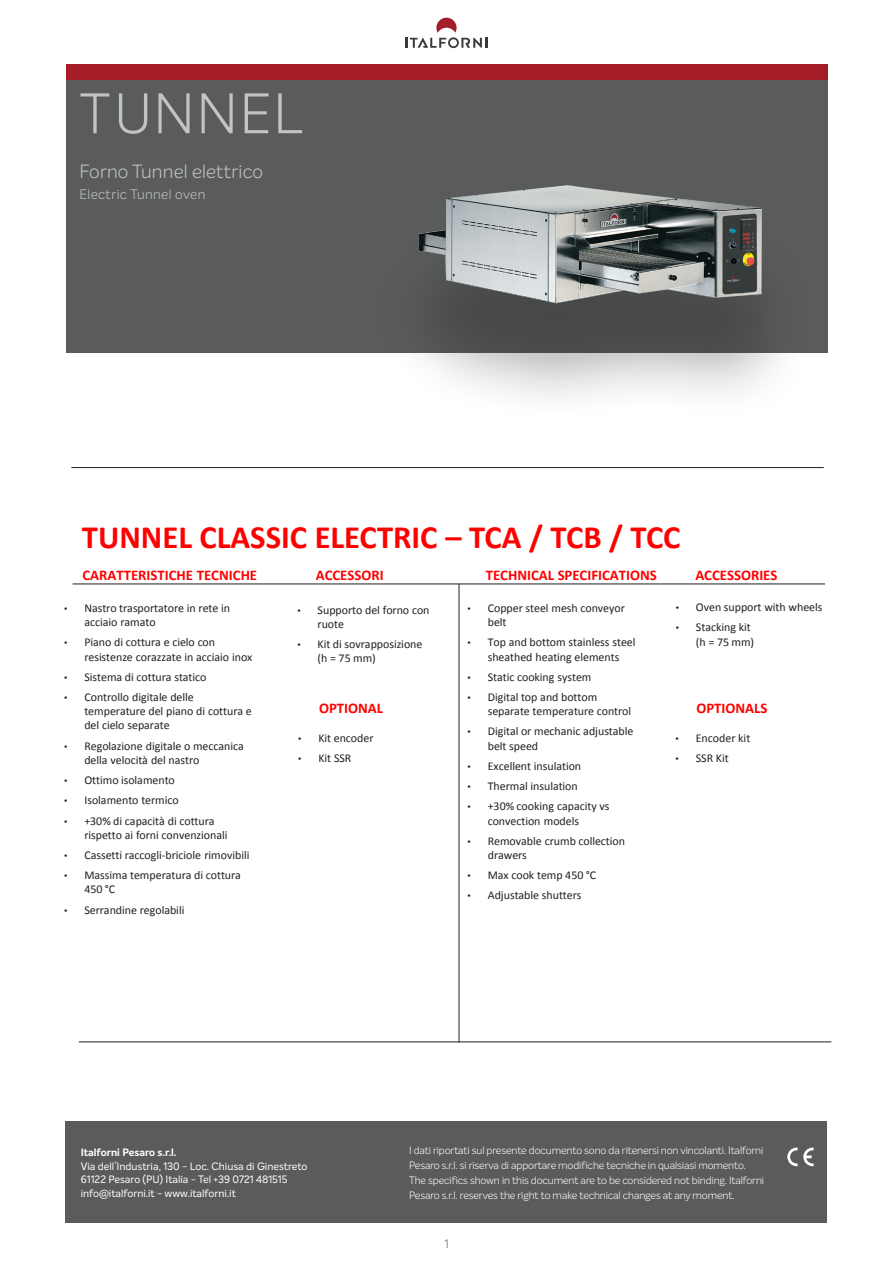
<style>
.page{position:relative;width:893px;height:1263px;background:#fff}
.page>*{position:absolute;margin:0;border:0;box-sizing:border-box;transform-origin:0 0}
.t1{font:300 55.8px "Intelo Alt";letter-spacing:.03em;color:#c2c3c6}
.t2{font:700 32.55px "Calibri";color:#f00}
.t3{font:300 18.75px "Intelo Alt";letter-spacing:.01em;color:#c2c3c6}
.t4{font:700 14.85px "Calibri";color:#f00}
.t5{font:300 13.5px "Intelo Alt";letter-spacing:.03em;color:#c2c3c6}
.t6{font:12px/14.2px "Calibri";letter-spacing:-.005em;color:#231f20}
.t7{font:300 12px "Intelo Alt";color:#69696c}
.t8{font:300 10.5px "Intelo Alt";letter-spacing:-.01em;color:#fff}
.t9{font:10.5px "Intelo Alt";color:#fff}
.t10{font:700 10.5px "Intelo Alt";color:#fff}
.s1{font-family:"Arial";font-size:9.45px}
</style>
<div class="page">
<hr style="left:73px;top:584px;width:752px;height:1px;background:#231f20">
<hr style="left:459px;top:584px;width:1px;height:459px;background:#231f20">
<hr style="left:79px;top:1042px;width:752px;height:1px;background:#231f20">
<hr style="left:71px;top:467px;width:753px;height:1px;background:#231f20">
<div style="left:66px;top:1121px;width:761px;height:102px;background:#595c5b"></div>
<svg style="left:787px;top:1147px;width:27px;height:19px"></svg>
<div style="left:66px;top:64px;width:761px;height:17px;background:#a41d29"></div>
<div style="left:66px;top:81px;width:761px;height:272px;background:#595c5b"></div>
<svg style="left:405px;top:18px;width:83px;height:30px"></svg>
<div style="left:368px;top:207px;width:443px;height:217px;background:#231f20;opacity:.33"></div>
<img style="left:390px;top:185px;width:389px;height:151px">
<p class="t1" style="left:79px;top:79px;width:225px">TUNNEL</p>
<p class="t3" style="left:79px;top:160px;width:185px">Forno Tunnel elettrico</p>
<p class="t5" style="left:79px;top:186px;width:128px">Electric Tunnel oven</p>
<p class="t2" style="left:82px;top:516px;width:600px">TUNNEL CLASSIC ELECTRIC – TCA / TCB / TCC</p>
<p class="t4" style="left:82px;top:566px;width:176px">CARATTERISTICHE TECNICHE</p>
<p class="t4" style="left:316px;top:565px;width:69px">ACCESSORI</p>
<p class="t4" style="left:486px;top:565px;width:172px">TECHNICAL SPECIFICATIONS</p>
<p class="t4" style="left:695px;top:565px;width:84px">ACCESSORIES</p>
<p class="t6" style="left:84px;top:601px;width:147px;text-indent:-20px"><span class="s1">•</span> Nastro trasportatore in rete in acciaio ramato</p>
<p class="t6" style="left:84px;top:635px;width:170px;text-indent:-20px"><span class="s1">•</span> Piano di cottura e cielo con resistenze corazzate in acciaio inox</p>
<p class="t6" style="left:64px;top:670px;width:144px"><span class="s1">•</span> Sistema di cottura statico</p>
<p class="t6" style="left:84px;top:690px;width:169px;text-indent:-20px"><span class="s1">•</span> Controllo digitale delle temperature del piano di cottura e del cielo separate</p>
<p class="t6" style="left:84px;top:739px;width:161px;text-indent:-20px"><span class="s1">•</span> Regolazione digitale o meccanica della velocità del nastro</p>
<p class="t6" style="left:64px;top:773px;width:112px"><span class="s1">•</span> Ottimo isolamento</p>
<p class="t6" style="left:64px;top:793px;width:116px"><span class="s1">•</span> Isolamento termico</p>
<p class="t6" style="left:84px;top:813px;width:145px;text-indent:-20px"><span class="s1">•</span> +30% di capacità di cottura rispetto ai forni convenzionali</p>
<p class="t6" style="left:64px;top:848px;width:187px"><span class="s1">•</span> Cassetti raccogli-briciole rimovibili</p>
<p class="t6" style="left:84px;top:868px;width:158px;text-indent:-20px"><span class="s1">•</span> Massima temperatura di cottura<br>450 °C</p>
<p class="t6" style="left:64px;top:903px;width:122px"><span class="s1">•</span> Serrandine regolabili</p>
<p class="t6" style="left:318px;top:602px;width:113px;text-indent:-20px"><span class="s1">•</span> Supporto del forno con ruote</p>
<p class="t6" style="left:318px;top:637px;width:106px;text-indent:-20px"><span class="s1">•</span> Kit di sovrapposizione (h = 75 mm)</p>
<p class="t4" style="left:319px;top:698px;width:65px">OPTIONAL</p>
<p class="t6" style="left:298px;top:731px;width:77px"><span class="s1">•</span> Kit encoder</p>
<p class="t6" style="left:298px;top:751px;width:55px"><span class="s1">•</span> Kit SSR</p>
<p class="t6" style="left:488px;top:601px;width:139px;text-indent:-20px"><span class="s1">•</span> Copper steel mesh conveyor belt</p>
<p class="t6" style="left:468px;top:635px;width:169px;text-align:center"><span class="s1">•</span> Top and bottom stainless steel sheathed heating elements</p>
<p class="t6" style="left:468px;top:670px;width:125px"><span class="s1">•</span> Static cooking system</p>
<p class="t6" style="left:488px;top:690px;width:145px;text-indent:-20px"><span class="s1">•</span> Digital top and bottom separate temperature control</p>
<p class="t6" style="left:488px;top:724px;width:147px;text-indent:-20px"><span class="s1">•</span> Digital or mechanic adjustable belt speed</p>
<p class="t6" style="left:468px;top:759px;width:115px"><span class="s1">•</span> Excellent insulation</p>
<p class="t6" style="left:468px;top:779px;width:112px"><span class="s1">•</span> Thermal insulation</p>
<p class="t6" style="left:488px;top:799px;width:123px;text-indent:-20px"><span class="s1">•</span> +30% cooking capacity vs convection models</p>
<p class="t6" style="left:488px;top:834px;width:139px;text-indent:-20px"><span class="s1">•</span> Removable crumb collection drawers</p>
<p class="t6" style="left:468px;top:868px;width:130px"><span class="s1">•</span> Max cook temp 450 °C</p>
<p class="t6" style="left:468px;top:888px;width:115px"><span class="s1">•</span> Adjustable shutters</p>
<p class="t6" style="left:676px;top:600px;width:148px"><span class="s1">•</span> Oven support with wheels</p>
<p class="t6" style="left:676px;top:620px;width:80px;text-align:right"><span class="s1">•</span> Stacking kit (h = 75 mm)</p>
<p class="t4" style="left:696px;top:698px;width:72px">OPTIONALS</p>
<p class="t6" style="left:676px;top:731px;width:76px"><span class="s1">•</span> Encoder kit</p>
<p class="t6" style="left:676px;top:751px;width:55px"><span class="s1">•</span> SSR Kit</p>
<p class="t10" style="left:81px;top:1146px;width:97px">Italforni Pesaro s.r.l.</p>
<p class="t9" style="left:81px;top:1159px;width:228px">Via dell’Industria, 130 - Loc. Chiusa di Ginestreto</p>
<p class="t9" style="left:81px;top:1173px;width:208px">61122 Pesaro (PU) Italia - Tel +39 0721 481515</p>
<p class="t9" style="left:81px;top:1186px;width:157px">info@italforni.it - www.italforni.it</p>
<p class="t8" style="left:409px;top:1144px;width:356px">I dati riportati sul presente documento sono da ritenersi non vincolanti. Italforni</p>
<p class="t8" style="left:409px;top:1159px;width:338px">Pesaro s.r.l. si riserva di apportare modifiche tecniche in qualsiasi momento.</p>
<p class="t8" style="left:409px;top:1174px;width:357px">The specifics shown in this document are to be considered not binding. Italforni</p>
<p class="t8" style="left:409px;top:1189px;width:327px">Pesaro s.r.l. reserves the right to make technical changes at any moment.</p>
<p class="t7" style="left:444px;top:1236px;width:6px">1</p>
</div>
